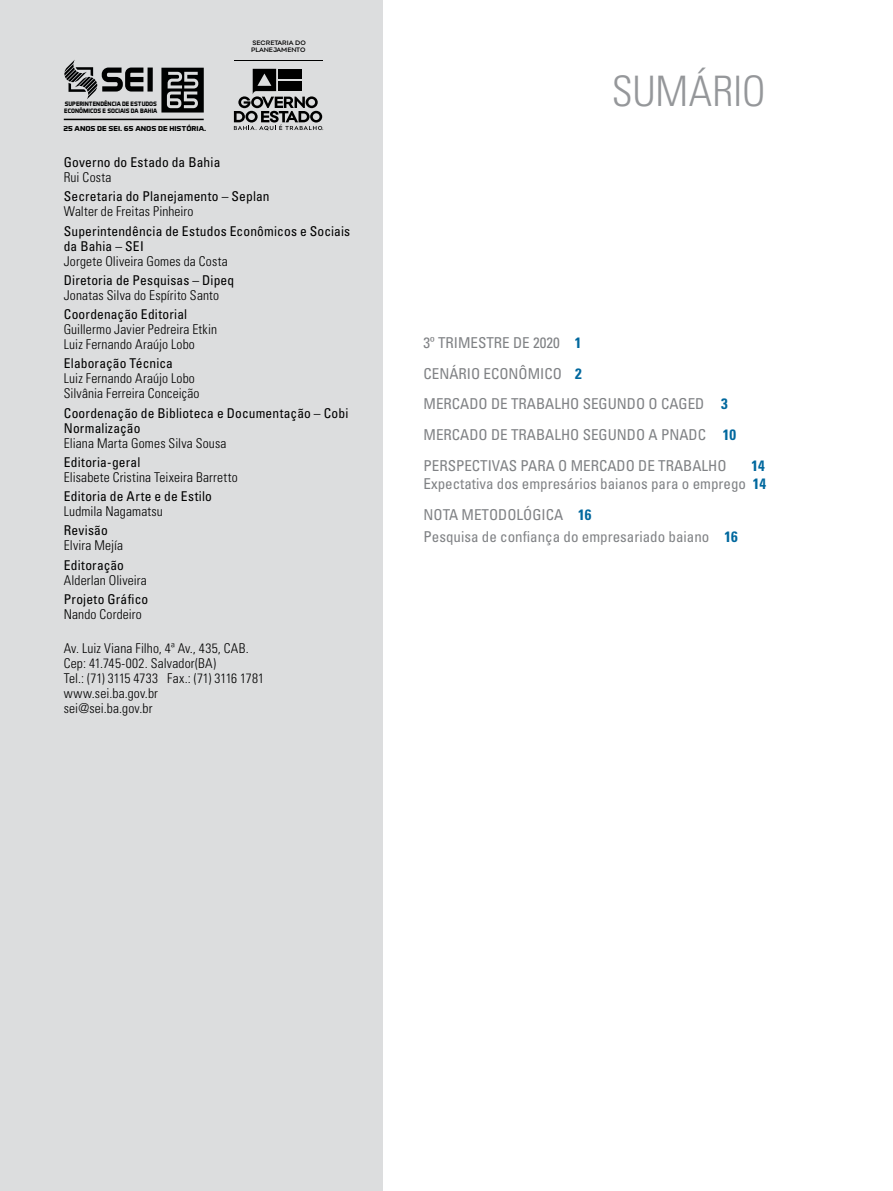
<style>
.page{position:relative;width:893px;height:1191px;background:#fff}
.page>*{position:absolute;margin:0;border:0;box-sizing:border-box;transform-origin:0 0}
.t1{font:300 condensed 42px "Univers LT Std";letter-spacing:-.005em;color:#95979a}
.t2{font:condensed 15px/30.8px "Univers LT Std";color:#808285}
.t3{font:300 condensed 13.5px/15px "Univers LT Std";letter-spacing:.01em;color:#000}
.t4{font:condensed 13.5px/15px "Univers LT Std";letter-spacing:.01em;color:#000}
.t5{font:700 7.2px "Aero Matics Display";color:#000101;scale:1.18 1}
.t6{font:600 6.75px/6.6px "Point DEMO";color:#000}
.t7{font:700 6.45px/7.5px "Aero Matics Display";color:#000101}
.s1{font-weight:700;color:#00689e}
</style>
<div class="page">
<div style="left:0;top:0;width:383px;height:1191px;background:#dcddde"></div>
<svg style="left:234px;top:69px;width:89px;height:61px"></svg>
<hr style="left:234px;top:60px;width:89px;height:1px;background:#000">
<div style="left:147px;top:68px;width:6px;height:24px;background:#000101"></div>
<svg style="left:64px;top:60px;width:79px;height:39px"></svg>
<svg style="left:161px;top:68px;width:43px;height:44px"></svg>
<hr style="left:64px;top:119px;width:140px;height:1px;background:#000101">
<p class="t7" style="left:64px;top:99px;width:95px">SUPERINTENDÊNCIA DE ESTUDOS<br>ECONÔMICOS E SOCIAIS DA BAHIA</p>
<p class="t5" style="left:63px;top:124px;width:123px">25 ANOS DE SEI. 65 ANOS DE HISTÓRIA.</p>
<p class="t6" style="left:251px;top:40px;width:56px">SECRETARIA DO<br>PLANEJAMENTO</p>
<p class="t4" style="left:64px;top:155px;width:158px">Governo do Estado da Bahia</p>
<p class="t3" style="left:64px;top:170px;width:49px">Rui Costa</p>
<p class="t4" style="left:64px;top:189px;width:207px">Secretaria do Planejamento – Seplan</p>
<p class="t3" style="left:64px;top:204px;width:131px">Walter de Freitas Pinheiro</p>
<p class="t4" style="left:64px;top:223px;width:288px">Superintendência de Estudos Econômicos e Sociais da Bahia – SEI</p>
<p class="t3" style="left:64px;top:253px;width:166px">Jorgete Oliveira Gomes da Costa</p>
<p class="t4" style="left:64px;top:272px;width:172px">Diretoria de Pesquisas – Dipeq</p>
<p class="t3" style="left:64px;top:288px;width:157px">Jonatas Silva do Espírito Santo</p>
<p class="t4" style="left:64px;top:307px;width:125px">Coordenação Editorial</p>
<p class="t3" style="left:64px;top:322px;width:155px">Guillermo Javier Pedreira Etkin<br>Luiz Fernando Araújo Lobo</p>
<p class="t4" style="left:64px;top:356px;width:111px">Elaboração Técnica</p>
<p class="t3" style="left:64px;top:371px;width:137px">Luiz Fernando Araújo Lobo<br>Silvânia Ferreira Conceição</p>
<p class="t4" style="left:64px;top:405px;width:286px">Coordenação de Biblioteca e Documentação – Cobi<br>Normalização</p>
<p class="t3" style="left:64px;top:435px;width:164px">Eliana Marta Gomes Silva Sousa</p>
<p class="t4" style="left:64px;top:454px;width:78px">Editoria-geral</p>
<p class="t3" style="left:64px;top:469px;width:175px">Elisabete Cristina Teixeira Barretto</p>
<p class="t4" style="left:64px;top:489px;width:150px">Editoria de Arte e de Estilo</p>
<p class="t3" style="left:64px;top:504px;width:101px">Ludmila Nagamatsu</p>
<p class="t4" style="left:64px;top:523px;width:46px">Revisão</p>
<p class="t3" style="left:64px;top:538px;width:61px">Elvira Mejía</p>
<p class="t4" style="left:64px;top:557px;width:62px">Editoração</p>
<p class="t3" style="left:64px;top:572px;width:85px">Alderlan Oliveira</p>
<p class="t4" style="left:64px;top:591px;width:86px">Projeto Gráfico</p>
<p class="t3" style="left:64px;top:606px;width:80px">Nando Cordeiro</p>
<p class="t3" style="left:64px;top:641px;width:202px">Av. Luiz Viana Filho, 4ª Av., 435, CAB.<br>Cep: 41.745-002. Salvador(BA)<br>Tel.: (71) 3115 4733 Fax.: (71) 3116 1781 www.sei.ba.gov.br<br>sei@sei.ba.gov.br</p>
<h1 class="t1" style="left:612px;top:66px;width:155px">SUMÁRIO</h1>
<p class="t2" style="left:424px;top:327px;width:314px">3º TRIMESTRE DE 2020 <span class="s1">1<br></span>CENÁRIO ECONÔMICO <span class="s1">2<br></span>MERCADO DE TRABALHO SEGUNDO O CAGED <span class="s1">3<br></span>MERCADO DE TRABALHO SEGUNDO A PNADC <span class="s1">10<br></span>PERSPECTIVAS PARA O MERCADO DE TRABALHO</p>
<p class="t2" style="left:424px;top:456px;width:344px;line-height:18px;text-align:right"><span class="s1">14<br></span>Expectativa dos empresários baianos para o emprego <span class="s1">14</span></p>
<p class="t2" style="left:424px;top:503px;width:316px;line-height:22.2px">NOTA METODOLÓGICA <span class="s1">16<br></span>Pesquisa de confiança do empresariado baiano <span class="s1">16</span></p>
</div>
